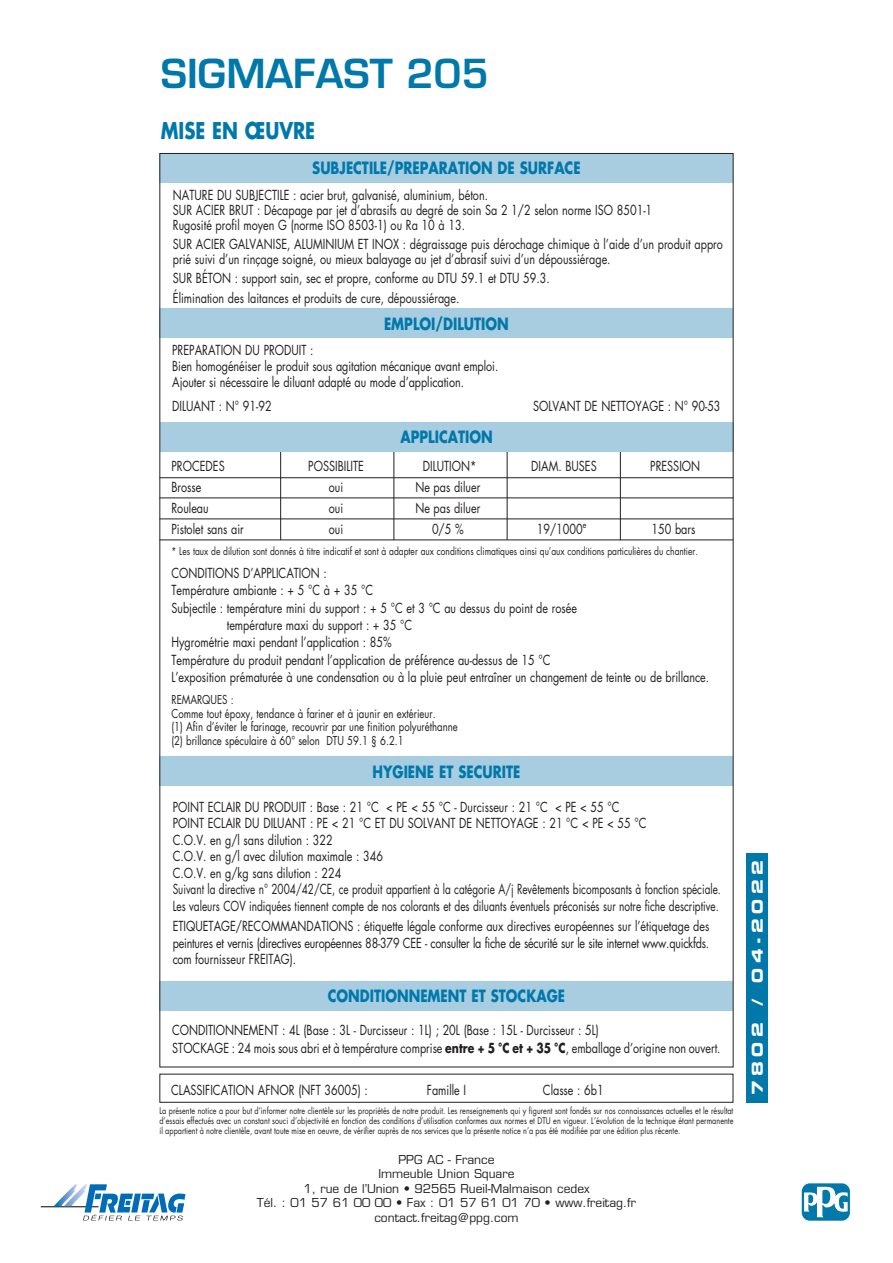
<style>
.page{position:relative;width:893px;height:1263px;background:#fff}
.page>*{position:absolute;margin:0;border:0;box-sizing:border-box;transform-origin:0 0}
.t1{font:600 39px "Eurostile";color:#0078aa}
.t2{font:700 22.5px "Futura";color:#0078aa;scale:.8 1}
.t3{font:700 16.5px "Futura";color:#0078aa;scale:.8 1}
.t4{font:15px "Eurostile Bold Extended Two";letter-spacing:.3em;color:#fff}
.t5{font:13.5px/16.5px "Futura";color:#231f20;text-align:justify;scale:.8 1}
.t6{font:13.5px "Futura";color:#231f20;scale:.75 1}
.t7{font:13.5px "Futura";color:#231f20;scale:.74 1}
.t8{font:12px "Futura";color:#231f20;scale:.8 1}
.t9{font:12px "Eurostile";color:#231f20}
.t10{font:10.5px "Futura";color:#231f20;scale:.8 1}
.t11{font:9px/9.8px "Futura";letter-spacing:.005em;color:#231f20;text-align:justify;scale:.8 1}
.t12{font:8.7px "Futura";color:#231f20;scale:.8 1}
.s1{font-weight:700}
</style>
<div class="page">
<div style="left:159px;top:981px;width:574px;height:30px;background:#a8cde1"></div>
<div style="left:159px;top:756px;width:574px;height:30px;background:#a8cde1"></div>
<div style="left:159px;top:153px;width:574px;height:30px;background:#a8cde1"></div>
<div style="left:159px;top:309px;width:574px;height:29px;background:#a8cde1"></div>
<div style="left:159px;top:1074px;width:574px;height:29px;border:1px solid #231f20"></div>
<hr style="left:393px;top:452px;width:1px;height:88px;background:#231f20">
<hr style="left:507px;top:445px;width:1px;height:95px;background:#231f20">
<hr style="left:620px;top:442px;width:1px;height:98px;background:#231f20">
<hr style="left:159px;top:497px;width:574px;height:1px;background:#231f20">
<hr style="left:159px;top:518px;width:574px;height:1px;background:#231f20">
<hr style="left:159px;top:539px;width:574px;height:1px;background:#231f20">
<hr style="left:280px;top:441px;width:1px;height:99px;background:#231f20">
<hr style="left:159px;top:477px;width:574px;height:1px;background:#231f20">
<div style="left:160px;top:423px;width:573px;height:29px;background:#a8cde1"></div>
<hr style="left:41px;top:1206px;width:58px;height:1px;background:#000">
<svg style="left:54px;top:1183px;width:132px;height:37px"></svg>
<svg style="left:802px;top:1183px;width:48px;height:38px"></svg>
<div style="left:746px;top:853px;width:22px;height:250px;background:#0078aa"></div>
<p class="t1" style="left:161px;top:50px;width:329px">SIGMAFAST 205</p>
<p class="t2" style="left:161px;top:115px;width:194px">MISE EN ŒUVRE</p>
<p class="t3" style="left:312px;top:157px;width:337px">SUBJECTILE/PREPARATION DE SURFACE</p>
<p class="t5" style="left:173px;top:186px;width:395px">NATURE DU SUBJECTILE : acier brut, galvanisé, aluminium, béton.</p>
<p class="t5" style="left:173px;top:201px;width:601px">SUR ACIER BRUT : Décapage par jet d’abrasifs au degré de soin Sa 2 1/2 selon norme ISO 8501-1</p>
<p class="t5" style="left:173px;top:216px;width:367px">Rugosité profil moyen G (norme ISO 8503-1) ou Ra 10 à 13.</p>
<p class="t5" style="left:173px;top:236px;width:689px;line-height:15px">SUR ACIER GALVANISE, ALUMINIUM ET INOX : dégraissage puis dérochage chimique à l’aide d’un produit appro prié suivi d’un rinçage soigné, ou mieux balayage au jet d’abrasif suivi d’un dépoussiérage.</p>
<p class="t5" style="left:173px;top:270px;width:473px">SUR BÉTON : support sain, sec et propre, conforme au DTU 59.1 et DTU 59.3.</p>
<p class="t5" style="left:173px;top:289px;width:360px">Élimination des laitances et produits de cure, dépoussiérage.</p>
<p class="t5" style="left:172px;top:342px;width:178px">PREPARATION DU PRODUIT :</p>
<p class="t5" style="left:172px;top:358px;width:409px">Bien homogénéiser le produit sous agitation mécanique avant emploi.</p>
<p class="t5" style="left:172px;top:374px;width:366px">Ajouter si nécessaire le diluant adapté au mode d’application.</p>
<p class="t5" style="left:172px;top:398px;width:126px">DILUANT : N° 91-92</p>
<p class="t5" style="left:533px;top:398px;width:236px">SOLVANT DE NETTOYAGE : N° 90-53</p>
<p class="t3" style="left:400px;top:426px;width:117px">APPLICATION</p>
<p class="t3" style="left:384px;top:313px;width:157px">EMPLOI/DILUTION</p>
<p class="t5" style="left:171px;top:458px;width:68px">PROCEDES</p>
<p class="t5" style="left:308px;top:458px;width:71px">POSSIBILITE</p>
<p class="t5" style="left:423px;top:458px;width:69px">DILUTION*</p>
<p class="t5" style="left:531px;top:458px;width:83px">DIAM. BUSES</p>
<p class="t5" style="left:650px;top:458px;width:64px">PRESSION</p>
<p class="t5" style="left:171px;top:479px;width:39px">Brosse</p>
<p class="t5" style="left:329px;top:479px;width:20px">oui</p>
<p class="t5" style="left:415px;top:479px;width:83px">Ne pas diluer</p>
<p class="t5" style="left:171px;top:499px;width:48px">Rouleau</p>
<p class="t5" style="left:329px;top:499px;width:20px">oui</p>
<p class="t5" style="left:415px;top:499px;width:83px">Ne pas diluer</p>
<p class="t5" style="left:171px;top:521px;width:92px">Pistolet sans air</p>
<p class="t5" style="left:329px;top:521px;width:20px">oui</p>
<p class="t5" style="left:432px;top:521px;width:41px">0/5 %</p>
<p class="t5" style="left:537px;top:521px;width:59px">19/1000</p>
<p class="t12" style="left:583px;top:519px;width:6px">e</p>
<p class="t5" style="left:651px;top:521px;width:57px">150 bars</p>
<p class="t10" style="left:171px;top:544px;width:660px">* Les taux de dilution sont donnés à titre indicatif et sont à adapter aux conditions climatiques ainsi qu’aux conditions particulières du chantier.</p>
<p class="t5" style="left:171px;top:564px;width:196px">CONDITIONS D’APPLICATION :</p>
<p class="t5" style="left:171px;top:582px;width:254px">Température ambiante : + 5 °C à + 35 °C</p>
<p class="t5" style="left:171px;top:599px;width:508px">Subjectile : température mini du support : + 5 °C et 3 °C au dessus du point de rosée</p>
<p class="t5" style="left:227px;top:617px;width:233px">température maxi du support : + 35 °C</p>
<p class="t5" style="left:171px;top:634px;width:277px">Hygrométrie maxi pendant l’application : 85%</p>
<p class="t5" style="left:171px;top:651px;width:475px">Température du produit pendant l’application de préférence au-dessus de 15 °C</p>
<p class="t5" style="left:171px;top:669px;width:674px">L’exposition prématurée à une condensation ou à la pluie peut entraîner un changement de teinte ou de brillance.</p>
<p class="t8" style="left:171px;top:692px;width:80px">REMARQUES :</p>
<p class="t8" style="left:171px;top:705px;width:332px">Comme tout époxy, tendance à fariner et à jaunir en extérieur.</p>
<p class="t8" style="left:171px;top:719px;width:359px">(1) Afin d’éviter le farinage, recouvrir par une finition polyuréthanne</p>
<p class="t8" style="left:171px;top:732px;width:292px">(2) brillance spéculaire à 60° selon DTU 59.1 § 6.2.1</p>
<p class="t3" style="left:373px;top:760px;width:186px">HYGIENE ET SECURITE</p>
<p class="t5" style="left:173px;top:798px;width:560px">POINT ECLAIR DU PRODUIT : Base : 21 °C &lt; PE &lt; 55 °C - Durcisseur : 21 °C &lt; PE &lt; 55 °C</p>
<p class="t5" style="left:173px;top:815px;width:594px">POINT ECLAIR DU DILUANT : PE &lt; 21 °C ET DU SOLVANT DE NETTOYAGE : 21 °C &lt; PE &lt; 55 °C</p>
<p class="t5" style="left:173px;top:831px;width:201px">C.O.V. en g/l sans dilution : 322</p>
<p class="t5" style="left:173px;top:848px;width:264px">C.O.V. en g/l avec dilution maximale : 346</p>
<p class="t5" style="left:173px;top:864px;width:213px">C.O.V. en g/kg sans dilution : 224</p>
<p class="t7" style="left:173px;top:880px;width:742px">Suivant la directive n° 2004/42/CE, ce produit appartient à la catégorie A/j Revêtements bicomposants à fonction spéciale.</p>
<p class="t6" style="left:173px;top:896px;width:730px">Les valeurs COV indiquées tiennent compte de nos colorants et des diluants éventuels préconisés sur notre fiche descriptive.</p>
<p class="t5" style="left:173px;top:918px;width:672px">ETIQUETAGE/RECOMMANDATIONS : étiquette légale conforme aux directives européennes sur l’étiquetage des peintures et vernis (directives européennes 88-379 CEE - consulter la fiche de sécurité sur le site internet www.quickfds. com fournisseur FREITAG).</p>
<p class="t3" style="left:328px;top:985px;width:298px">CONDITIONNEMENT ET STOCKAGE</p>
<p class="t5" style="left:172px;top:1022px;width:535px">CONDITIONNEMENT : 4L (Base : 3L - Durcisseur : 1L) ; 20L (Base : 15L - Durcisseur : 5L)</p>
<p class="t5" style="left:172px;top:1040px;width:687px">STOCKAGE : 24 mois sous abri et à température comprise <span class="s1">entre + 5 °C et + 35 °C</span>, emballage d’origine non ouvert.</p>
<p class="t5" style="left:171px;top:1081px;width:247px">CLASSIFICATION AFNOR (NFT 36005) :</p>
<p class="t5" style="left:427px;top:1081px;width:51px">Famille I</p>
<p class="t5" style="left:543px;top:1081px;width:78px">Classe : 6b1</p>
<p class="t11" style="left:159px;top:1106px;width:719px">La présente notice a pour but d’informer notre clientèle sur les propriétés de notre produit. Les renseignements qui y figurent sont fondés sur nos connaissances actuelles et le résultat d’essais effectués avec un constant souci d’objectivité en fonction des conditions d’utilisation conformes aux normes et DTU en vigueur. L’évolution de la technique étant permanente il appartient à notre clientèle, avant toute mise en oeuvre, de vérifier auprès de nos services que la présente notice n’a pas été modifiée par une édition plus récente.</p>
<p class="t9" style="left:398px;top:1152px;width:98px">PPG AC - France</p>
<p class="t9" style="left:378px;top:1167px;width:138px">Immeuble Union Square</p>
<p class="t9" style="left:303px;top:1181px;width:288px">1, rue de l’Union • 92565 Rueil-Malmaison cedex</p>
<p class="t9" style="left:257px;top:1195px;width:381px">Tél. : 01 57 61 00 00 • Fax : 01 57 61 01 70 • www.freitag.fr</p>
<p class="t9" style="left:374px;top:1210px;width:146px">contact.freitag@ppg.com</p>
<p class="t4" style="left:747px;top:1095px;width:237px;rotate:-90deg">7802 / 04-2022</p>
</div>
